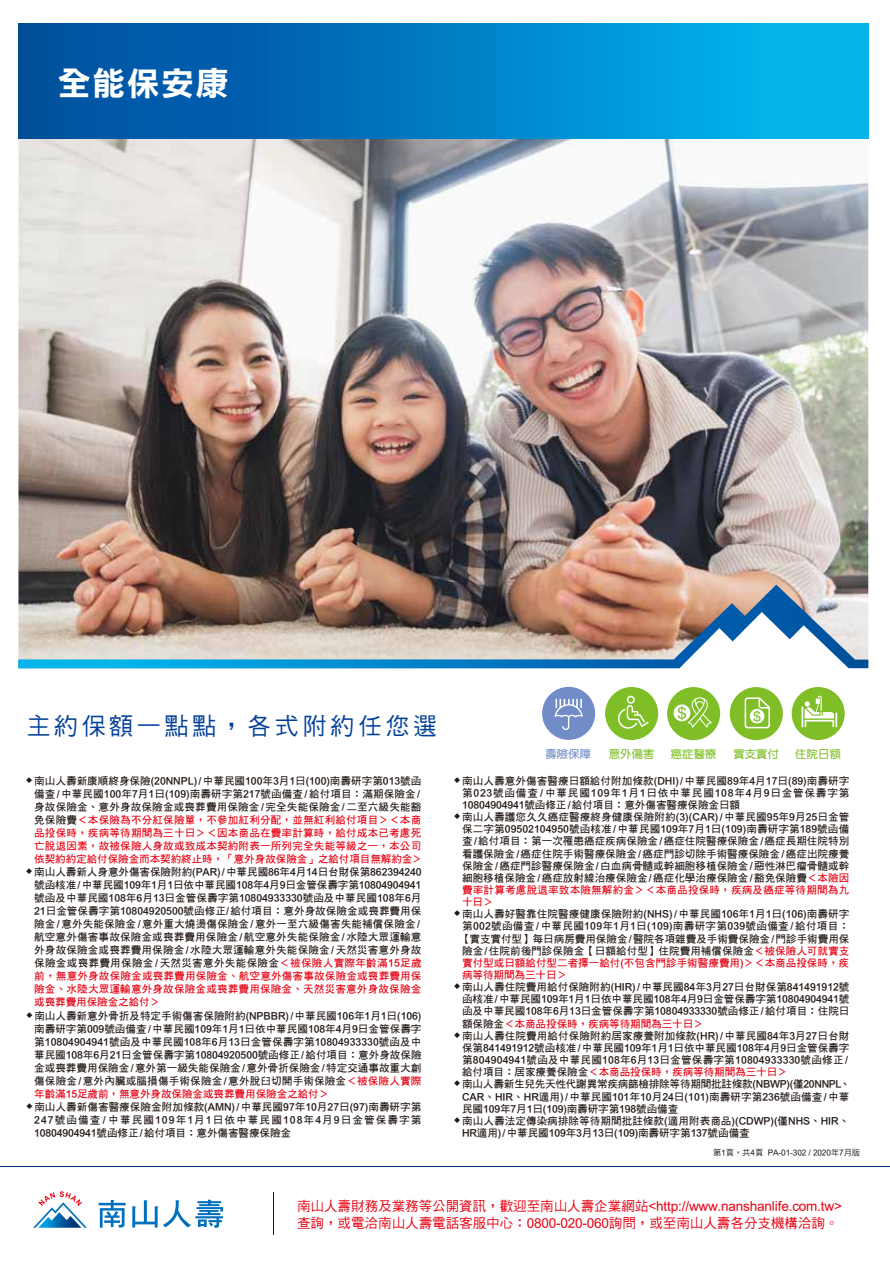
<style>
.page{position:relative;width:890px;height:1263px;background:#fff}
.page>*{position:absolute;margin:0;border:0;box-sizing:border-box;transform-origin:0 0}
.t1{font:33px "DF Li Hei Std W7";letter-spacing:.04em;color:#fff}
.t2{font:24px "DF Hei Md HKP BF";letter-spacing:.15em;color:#004098}
.t3{font:13.5px/17.2px "DF Hei Md HKP BF";color:#e60012}
.t4{font:11.25px "DF Yuan Std W7";letter-spacing:.02em;color:#7fbe26}
.t5{font:11.25px "DF Yuan Std W7";color:#718cc7}
.t6{font:10.5px/12.1px "DF Hei Bd HKP BF";letter-spacing:.01em;color:#221815}
.t7{font:10.5px/13px "DF Hei Bd HKP BF";letter-spacing:.02em;color:#e60012}
.t8{font:8.25px "DF Hei Md HKP BF";color:#221815}
.s1{color:#221815}
.s2{color:#e60012}
</style>
<div class="page">
<img style="left:18px;top:139px;width:850px;height:445px">
<div style="left:18px;top:24px;width:850px;height:115px;background:linear-gradient(to right,#004599,#03bbf2)"></div>
<img style="left:18px;top:584px;width:850px;height:84px">
<hr style="left:0;top:1166px;width:889px;height:1px;background:#003378">
<hr style="left:273px;top:1192px;width:1px;height:43px;background:#221815">
<svg style="left:99px;top:1200px;width:27px;height:28px"></svg>
<svg style="left:132px;top:1199px;width:91px;height:29px"></svg>
<svg style="left:33px;top:1191px;width:54px;height:37px"></svg>
<div style="left:542px;top:687px;width:53px;height:53px;background:#718cc7;border-radius:50%"></div>
<svg style="left:554px;top:699px;width:28px;height:31px"></svg>
<div style="left:605px;top:687px;width:53px;height:53px;background:#7fbe26;border-radius:50%"></div>
<svg style="left:618px;top:696px;width:30px;height:33px"></svg>
<div style="left:667px;top:687px;width:53px;height:53px;background:#7fbe26;border-radius:50%"></div>
<div style="left:674px;top:705px;width:16px;height:16px;background:#fff;border-radius:50%"></div>
<div style="left:673px;top:704px;width:17px;height:17px;border:1px solid #fff;border-radius:50%"></div>
<svg style="left:677px;top:697px;width:35px;height:31px"></svg>
<div style="left:729px;top:687px;width:53px;height:53px;background:#7fbe26;border-radius:50%"></div>
<svg style="left:744px;top:697px;width:26px;height:32px"></svg>
<div style="left:791px;top:687px;width:53px;height:53px;background:#7fbe26;border-radius:50%"></div>
<svg style="left:801px;top:696px;width:36px;height:31px"></svg>
<h1 class="t1" style="left:58px;top:65px;width:172px">全能保安康</h1>
<h2 class="t2" style="left:26px;top:714px;width:412px">主約保額一點點，各式附約任您選</h2>
<p class="t7" style="left:34px;top:774px;width:389px"><span class="s1">南山人壽新康順終身保險(20NNPL)/中華民國100年3月1日(100)南壽研字第013號函備查/中華民國100年7月1日(109)南壽研字第217號函備查/給付項目：滿期保險金/身故保險金、意外身故保險金或喪葬費用保險金/完全失能保險金/二至六級失能豁免保險費</span>＜本保險為不分紅保險單，不參加紅利分配，並無紅利給付項目＞＜本商品投保時，疾病等待期間為三十日＞＜因本商品在費率計算時，給付成本已考慮死亡脫退因素，故被保險人身故或致成本契約附表一所列完全失能等級之一，本公司依契約約定給付保險金而本契約終止時，「意外身故保險金」之給付項目無解約金＞</p>
<p class="t6" style="left:34px;top:866px;width:389px;line-height:13px">南山人壽新人身意外傷害保險附約(PAR)/中華民國86年4月14日台財保第862394240號函核准/中華民國109年1月1日依中華民國108年4月9日金管保壽字第10804904941號函及中華民國108年6月13日金管保壽字第10804933330號函及中華民國108年6月21日金管保壽字第10804920500號函修正/給付項目：意外身故保險金或喪葬費用保險金/意外失能保險金/意外重大燒燙傷保險金/意外一至六級傷害失能補償保險金/航空意外傷害事故保險金或喪葬費用保險金/航空意外失能保險金/水陸大眾運輸意外身故保險金或喪葬費用保險金/水陸大眾運輸意外失能保險金/天然災害意外身故保險金或喪葬費用保險金/天然災害意外失能保險金<span class="s2">＜被保險人實際年齡滿15足歲前，無意外身故保險金或喪葬費用保險金、航空意外傷害事故保險金或喪葬費用保險金、水陸大眾運輸意外身故保險金或喪葬費用保險金、天然災害意外身故保險金或喪葬費用保險金之給付＞</span></p>
<p class="t6" style="left:34px;top:1009px;width:389px;line-height:13px;text-align:justify">南山人壽新意外骨折及特定手術傷害保險附約(NPBBR)/中華民國106年1月1日(106)南壽研字第009號函備查/中華民國109年1月1日依中華民國108年4月9日金管保壽字第10804904941號函及中華民國108年6月13日金管保壽字第10804933330號函及中華民國108年6月21日金管保壽字第10804920500號函修正/給付項目：意外身故保險金或喪葬費用保險金/意外第一級失能保險金/意外骨折保險金/特定交通事故重大創傷保險金/意外內臟或腦損傷手術保險金/意外脫臼切開手術保險金<span class="s2">＜被保險人實際年齡滿15足歲前，無意外身故保險金或喪葬費用保險金之給付＞</span></p>
<p class="t6" style="left:34px;top:1100px;width:389px;line-height:13px;text-align:justify">南山人壽新傷害醫療保險金附加條款(AMN)/中華民國97年10月27日(97)南壽研字第247號函備查/ 中華民國109年1月1日依中華民國108年4月9日金管保壽字第10804904941號函修正/給付項目：意外傷害醫療保險金</p>
<p class="t5" style="left:545px;top:747px;width:47px">壽險保障</p>
<p class="t4" style="left:608px;top:747px;width:47px">意外傷害</p>
<p class="t4" style="left:670px;top:747px;width:47px">癌症醫療</p>
<p class="t4" style="left:733px;top:747px;width:47px">實支實付</p>
<p class="t4" style="left:795px;top:747px;width:47px">住院日額</p>
<p class="t6" style="left:462px;top:775px;width:388px">南山人壽意外傷害醫療日額給付附加條款(DHI)/中華民國89年4月17日(89)南壽研字第023號函備查/ 中華民國109年1月1日依中華民國108年4月9日金管保壽字第10804904941號函修正/給付項目：意外傷害醫療保險金日額<br>南山人壽護您久久癌症醫療終身健康保險附約(3)(CAR)/中華民國95年9月25日金管保二字第09502104950號函核准/中華民國109年7月1日(109)南壽研字第189號函備查/給付項目：第一次罹患癌症疾病保險金/癌症住院醫療保險金/癌症長期住院特別看護保險金/癌症住院手術醫療保險金/癌症門診切除手術醫療保險金/癌症出院療養保險金/癌症門診醫療保險金/白血病骨髓或幹細胞移植保險金/惡性淋巴瘤骨髓或幹細胞移植保險金/癌症放射線治療保險金/癌症化學治療保險金/豁免保險費<span class="s2">＜本險因費率計算考慮脫退率致本險無解約金＞＜本商品投保時，疾病及癌症等待期間為九十日＞</span></p>
<p class="t6" style="left:460px;top:908px;width:391px;text-align:justify">南山人壽好醫靠住院醫療健康保險附約(NHS)/中華民國106年1月1日(106)南壽研字第002號函備查/中華民國109年1月1日(109)南壽研字第039號函備查/ 給付項目：【實支實付型】每日病房費用保險金/醫院各項雜費及手術費保險金/門診手術費用保險金/住院前後門診保險金【日額給付型】住院費用補償保險金<span class="s2">＜被保險人可就實支實付型或日額給付型二者擇一給付(不包含門診手術醫療費用)＞＜本商品投保時，疾病等待期間為三十日＞</span></p>
<p class="t6" style="left:462px;top:981px;width:390px">南山人壽住院費用給付保險附約(HIR)/中華民國84年3月27日台財保第841491912號函核准/中華民國109年1月1日依中華民國108年4月9日金管保壽字第10804904941號函及中華民國108年6月13日金管保壽字第10804933330號函修正/給付項目：住院日額保險金<span class="s2">＜本商品投保時，疾病等待期間為三十日＞<br></span>南山人壽住院費用給付保險附約居家療養附加條款(HR)/中華民國84年3月27日台財保第841491912號函核准/中華民國109年1月1日依中華民國108年4月9日金管保壽字第804904941號函及中華民國108年6月13日金管保壽字第10804933330號函修正/給付項目：居家療養保險金<span class="s2">＜本商品投保時，疾病等待期間為三十日＞<br></span>南山人壽新生兒先天性代謝異常疾病篩檢排除等待期間批註條款(NBWP)(僅20NNPL、CAR、HIR、HR適用)/中華民國101年10月24日(101)南壽研字第236號函備查/中華民國109年7月1日(109)南壽研字第198號函備查<br>南山人壽法定傳染病排除等待期間批註條款(適用附表商品)(CDWP)(僅NHS、HIR、HR適用)/中華民國109年3月13日(109)南壽研字第137號函備查</p>
<p class="t8" style="left:713px;top:1149px;width:149px">第1頁，共4頁 PA-01-302 / 2020年7月版</p>
<p class="t3" style="left:297px;top:1198px;width:546px">南山人壽財務及業務等公開資訊，歡迎至南山人壽企業網站&lt;http://www.nanshanlife.com.tw&gt;查詢，或電洽南山人壽電話客服中心：0800-020-060詢問，或至南山人壽各分支機構洽詢。</p>
</div>
